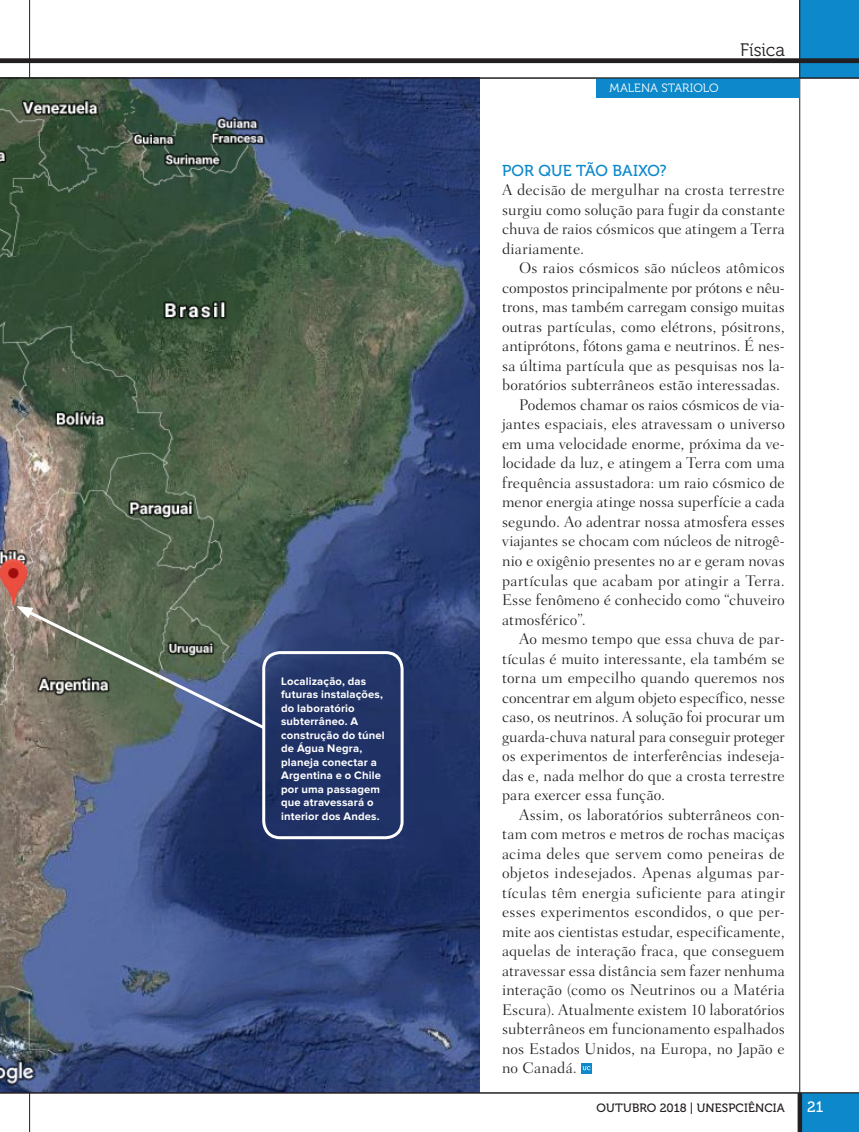
<style>
.page{position:relative;width:859px;height:1132px;background:#fff}
.page>*{position:absolute;margin:0;border:0;box-sizing:border-box;transform-origin:0 0}
.t1{font:18px "Museo 300";letter-spacing:-.005em;color:#231f20}
.Unespciencia_-_Texto{font:300 15.75px/19.5px "Fairfield LT Std";letter-spacing:.005em;color:#231f20;text-align:justify}
.Unespciencia_-_Texto-2{font:15.75px "Museo 500";letter-spacing:.005em;color:#0c88cb}
.t2{font:15px "Museo 500";color:#fff}
.t3{font:12px "Museo 500";letter-spacing:.01em;color:#231f20}
.t4{font:12px "Museo 300";color:#fff}
.Unespciencia_-_Legen{font:700 11.25px/13.5px "Proxima Nova";letter-spacing:.015em;color:#fff}
</style>
<div class="page">
<hr style="left:29px;top:0;width:1px;height:1131px;background:#231f20">
<div style="left:800px;top:0;width:59px;height:78px;background:#0c88cb"></div>
<svg style="left:581px;top:1063px;width:11px;height:10px"></svg>
<svg style="left:583px;top:1065px;width:7px;height:4px"></svg>
<img style="left:0;top:79px;width:480px;height:1013px">
<svg style="left:16px;top:606px;width:252px;height:125px;background:#646f69"></svg>
<div style="left:262px;top:651px;width:142px;height:188px;border:3px solid #fff;border-radius:17px"></div>
<div style="left:800px;top:1092px;width:59px;height:39px;background:#0c88cb"></div>
<hr style="left:0;top:59px;width:859px;height:4px;background:#231f20">
<hr style="left:799px;top:0;width:1px;height:1131px;background:#231f20">
<hr style="left:0;top:1092px;width:859px;height:1px;background:#231f20">
<hr style="left:798px;top:1092px;width:4px;height:39px;background:#231f20">
<div style="left:596px;top:78px;width:204px;height:20px;background:#0c88cb"></div>
<hr style="left:0;top:78px;width:859px;height:1px;background:#231f20">
<p class="Unespciencia_-_Legen" style="left:281px;top:674px;width:105px">Localização, das futuras instalações, do laboratório subterrâneo. A construção do túnel de Água Negra, planeja conectar a<br>Argentina e o Chile por uma passagem que atravessará o interior dos Andes.</p>
<p class="t4" style="left:609px;top:82px;width:111px">MALENA STARIOLO</p>
<p class="t1" style="left:740px;top:40px;width:46px">Física</p>
<p class="Unespciencia_-_Texto-2" style="left:502px;top:161px;width:166px">POR QUE TÃO BAIXO?</p>
<p class="Unespciencia_-_Texto" style="left:502px;top:180px;width:284px">A decisão de mergulhar na crosta terrestre surgiu como solução para fugir da constante chuva de raios cósmicos que atingem a Terra diariamente.</p>
<p class="Unespciencia_-_Texto" style="left:502px;top:258px;width:284px;text-indent:17px">Os raios cósmicos são núcleos atômicos compostos principalmente por prótons e nêu&shy;trons, mas também carregam consigo muitas outras partículas, como elétrons, pósitrons, antiprótons, fótons gama e neutrinos. É nes&shy;sa última partícula que as pesquisas nos la&shy;boratórios subterrâneos estão interessadas.</p>
<p class="Unespciencia_-_Texto" style="left:502px;top:395px;width:284px;text-indent:17px">Podemos chamar os raios cósmicos de via&shy;jantes espaciais, eles atravessam o universo em uma velocidade enorme, próxima da ve&shy;locidade da luz, e atingem a Terra com uma frequência assustadora: um raio cósmico de menor energia atinge nossa superfície a cada segundo. Ao adentrar nossa atmosfera esses viajantes se chocam com núcleos de nitrogê&shy;nio e oxigênio presentes no ar e geram novas partículas que acabam por atingir a Terra.<br>Esse fenômeno é conhecido como “chuveiro atmosférico”.</p>
<p class="Unespciencia_-_Texto" style="left:502px;top:629px;width:284px;text-indent:17px">Ao mesmo tempo que essa chuva de par&shy;tículas é muito interessante, ela também se torna um empecilho quando queremos nos concentrar em algum objeto específico, nesse caso, os neutrinos. A solução foi procurar um guarda-chuva natural para conseguir proteger os experimentos de interferências indeseja&shy;das e, nada melhor do que a crosta terrestre para exercer essa função.</p>
<p class="Unespciencia_-_Texto" style="left:502px;top:804px;width:284px;text-indent:17px">Assim, os laboratórios subterrâneos con&shy;tam com metros e metros de rochas maciças acima deles que servem como peneiras de objetos indesejados. Apenas algumas par&shy;tículas têm energia suficiente para atingir esses experimentos escondidos, o que per&shy;mite aos cientistas estudar, especificamente, aquelas de interação fraca, que conseguem atravessar essa distância sem fazer nenhuma interação (como os Neutrinos ou a Matéria Escura). Atualmente existem 10 laboratórios subterrâneos em funcionamento espalhados nos Estados Unidos, na Europa, no Japão e no Canadá.</p>
<p class="t3" style="left:597px;top:1101px;width:190px">OUTUBRO 2018 | UNESPCIÊNCIA</p>
<p class="t2" style="left:807px;top:1098px;width:17px">21</p>
</div>
